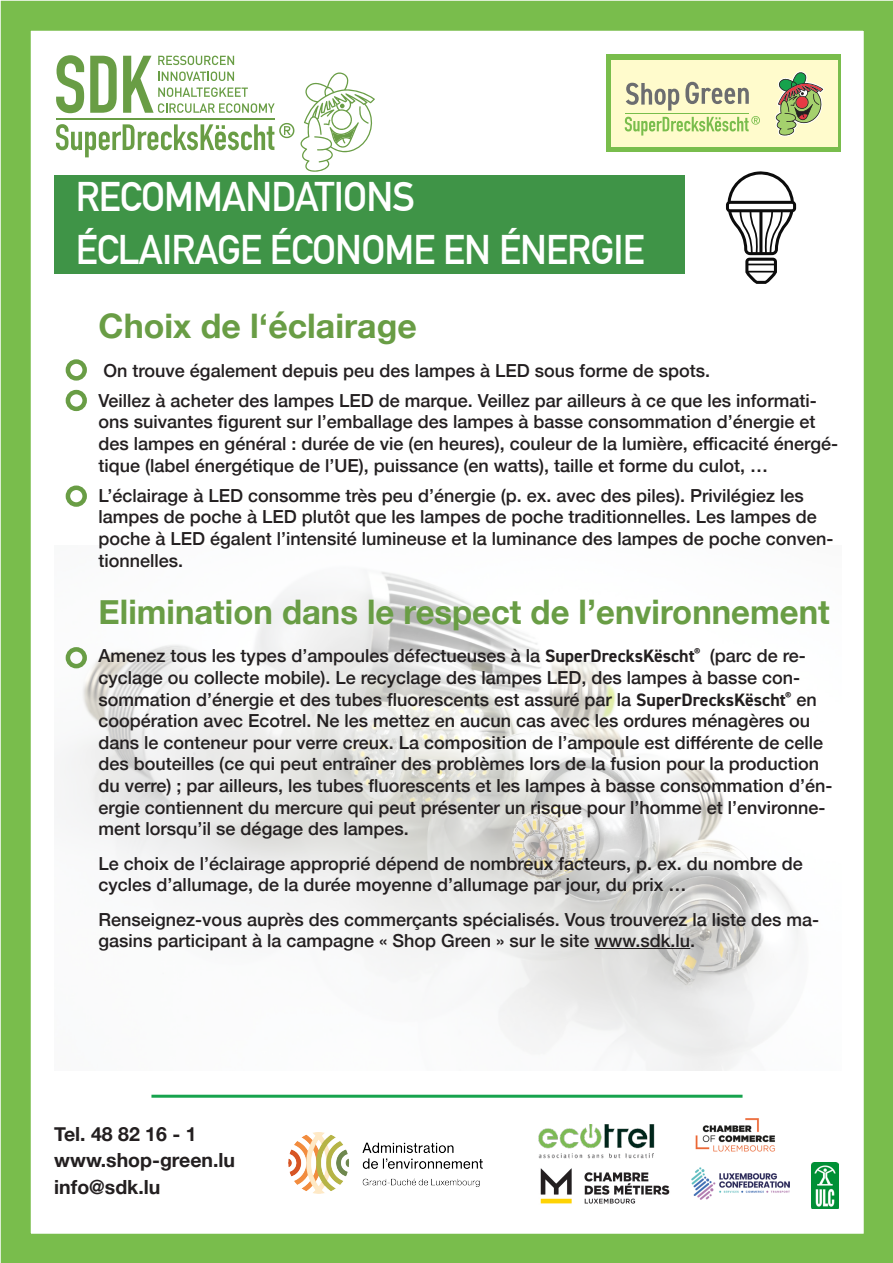
<style>
.page{position:relative;width:893px;height:1263px;background:#fff}
.page>*{position:absolute;margin:0;border:0;box-sizing:border-box;transform-origin:0 0}
.t1{font:700 40.5px "DIN Alternate";letter-spacing:-.02em;color:#fff}
.t2{font:700 33.9px "Helvetica Neue";color:#699d45}
.t3{font:700 19.5px/26.2px "Helvetica Neue";color:#231f20}
.t4{font:500 18px/21.6px "Helvetica Neue";color:#231f20}
.s1{font-family:"DIN2014";font-weight:700}
</style>
<div class="page">
<div style="left:1px;top:1px;width:892px;height:1262px;border:30px solid #79bd4c"></div>
<div style="left:606px;top:55px;width:235px;height:97px;background:#79bd4c"></div>
<div style="left:611px;top:60px;width:226px;height:87px;background:#fffbcc"></div>
<svg style="left:775px;top:71px;width:49px;height:65px"></svg>
<svg style="left:625px;top:82px;width:135px;height:54px"></svg>
<hr style="left:57px;top:118px;width:218px;height:2px;background:#699d45">
<svg style="left:300px;top:72px;width:75px;height:100px"></svg>
<svg style="left:56px;top:55px;width:28px;height:58px"></svg>
<svg style="left:90px;top:56px;width:27px;height:57px"></svg>
<svg style="left:123px;top:56px;width:152px;height:57px"></svg>
<svg style="left:56px;top:123px;width:238px;height:34px"></svg>
<hr style="left:151px;top:1095px;width:591px;height:3px;background:#16a34d">
<img style="left:60px;top:572px;width:739px;height:498px">
<img style="left:695px;top:1118px;width:80px;height:34px">
<img style="left:289px;top:1133px;width:193px;height:60px">
<img style="left:540px;top:1168px;width:130px;height:36px">
<img style="left:691px;top:1167px;width:99px;height:33px">
<img style="left:812px;top:1162px;width:27px;height:47px">
<img style="left:538px;top:1124px;width:117px;height:35px">
<div style="left:54px;top:175px;width:631px;height:98px;background:#3f9447"></div>
<svg style="left:726px;top:171px;width:70px;height:113px"></svg>
<hr style="left:594px;top:948px;width:96px;height:1px;background:#231f20">
<div style="left:66px;top:359px;width:21px;height:22px;border:4px solid #699d45;border-radius:50%"></div>
<div style="left:66px;top:390px;width:21px;height:21px;border:4px solid #699d45;border-radius:50%"></div>
<div style="left:66px;top:485px;width:21px;height:22px;border:4px solid #699d45;border-radius:50%"></div>
<div style="left:66px;top:647px;width:21px;height:21px;border:4px solid #699d45;border-radius:50%"></div>
<p class="t1" style="left:76px;top:166px;width:341px">RECOMMANDATIONS</p>
<p class="t1" style="left:76px;top:219px;width:570px">ÉCLAIRAGE ÉCONOME EN ÉNERGIE</p>
<p class="t2" style="left:99px;top:299px;width:320px">Choix de l‘éclairage</p>
<p class="t4" style="left:104px;top:358px;width:608px">On trouve également depuis peu des lampes à LED sous forme de spots.</p>
<p class="t4" style="left:99px;top:388px;width:741px">Veillez à acheter des lampes LED de marque. Veillez par ailleurs à ce que les informati&shy;ons suivantes figurent sur l’emballage des lampes à basse consommation d’énergie et des lampes en général : durée de vie (en heures), couleur de la lumière, efficacité énergé&shy;tique (label énergétique de l’UE), puissance (en watts), taille et forme du culot, …</p>
<p class="t4" style="left:99px;top:483px;width:736px">L’éclairage à LED consomme très peu d’énergie (p. ex. avec des piles). Privilégiez les lampes de poche à LED plutôt que les lampes de poche traditionnelles. Les lampes de poche à LED égalent l’intensité lumineuse et la luminance des lampes de poche conven&shy;tionnelles.</p>
<p class="t2" style="left:99px;top:585px;width:733px">Elimination dans le respect de l’environnement</p>
<p class="t4" style="left:99px;top:644px;width:735px">Amenez tous les types d’ampoules défectueuses à la <span class="s1">SuperDrecksKëscht</span><sup>®</sup> (parc de re&shy;cyclage ou collecte mobile). Le recyclage des lampes LED, des lampes à basse con&shy;sommation d’énergie et des tubes fluorescents est assuré par la <span class="s1">SuperDrecksKëscht</span><sup>®</sup> en coopération avec Ecotrel. Ne les mettez en aucun cas avec les ordures ménagères ou dans le conteneur pour verre creux. La composition de l’ampoule est différente de celle des bouteilles (ce qui peut entraîner des problèmes lors de la fusion pour la production du verre) ; par ailleurs, les tubes fluorescents et les lampes à basse consommation d’én&shy;ergie contiennent du mercure qui peut présenter un risque pour l’homme et l’environne&shy;ment lorsqu’il se dégage des lampes.</p>
<p class="t4" style="left:99px;top:851px;width:706px">Le choix de l’éclairage approprié dépend de nombreux facteurs, p. ex. du nombre de cycles d’allumage, de la durée moyenne d’allumage par jour, du prix …</p>
<p class="t4" style="left:99px;top:907px;width:722px">Renseignez-vous auprès des commerçants spécialisés. Vous trouverez la liste des ma&shy;gasins participant à la campagne « Shop Green » sur le site www.sdk.lu.</p>
<p class="t3" style="left:54px;top:1121px;width:182px">Tel. 48 82 16 - 1 www.shop-green.lu info@sdk.lu</p>
</div>
